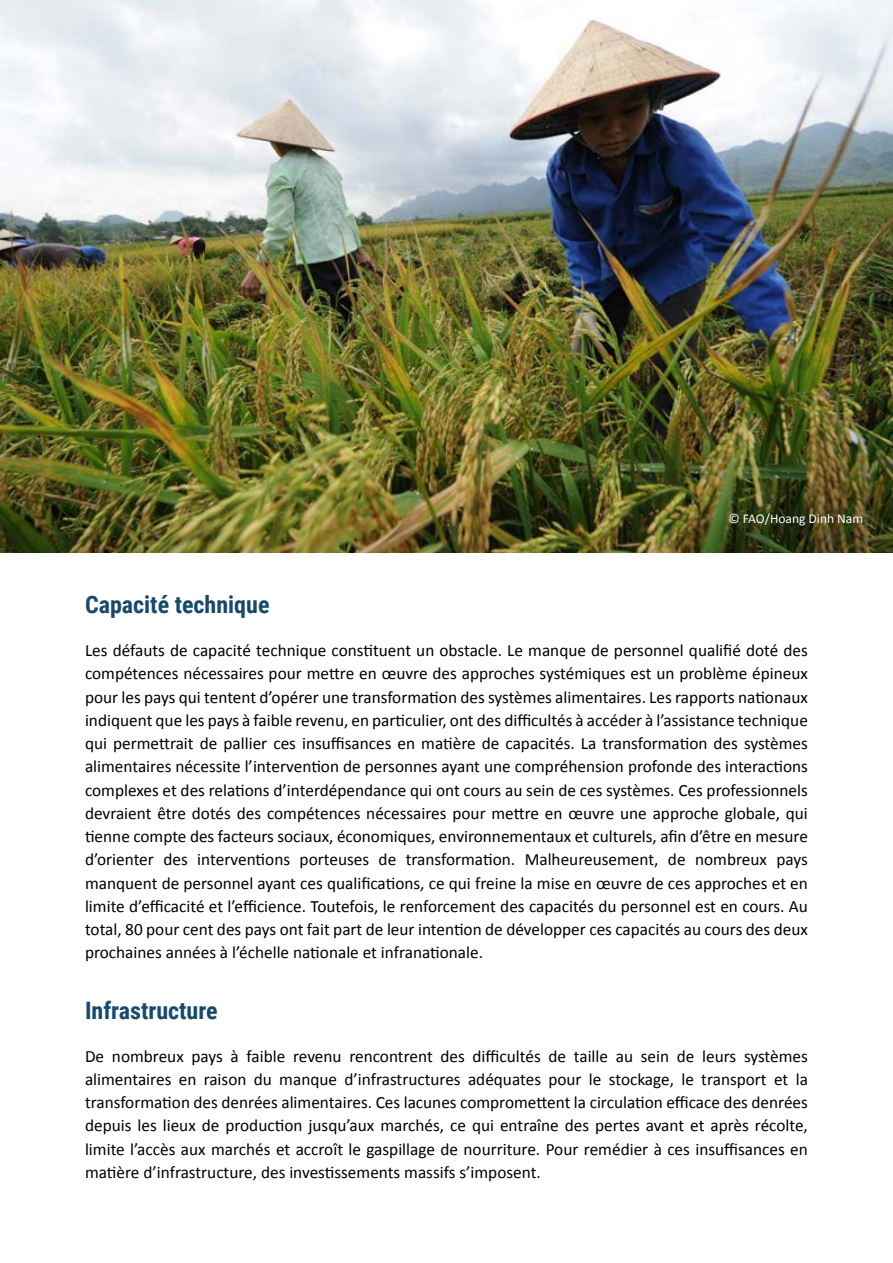
<style>
.page{position:relative;width:893px;height:1263px;background:#fff}
.page>*{position:absolute;margin:0;border:0;box-sizing:border-box;transform-origin:0 0}
.t1{font:700 24px "Roboto Condensed";color:#16496b}
.t2{font:17.25px/23.2px "Calibri";color:#000;text-align:justify}
.t3{font:13.5px "Calibri";color:#fff}
</style>
<div class="page">
<img style="left:0;top:0;width:893px;height:553px">
<p class="t3" style="left:728px;top:510px;width:136px">© FAO/Hoang Dinh Nam</p>
<h1 class="t1" style="left:85px;top:588px;width:186px">Capacité technique</h1>
<p class="t2" style="left:85px;top:638px;width:724px">Les défauts de capacité technique constituent un obstacle. Le manque de personnel qualifié doté des compétences nécessaires pour mettre en œuvre des approches systémiques est un problème épineux pour les pays qui tentent d’opérer une transformation des systèmes alimentaires. Les rapports nationaux indiquent que les pays à faible revenu, en particulier, ont des difficultés à accéder à l’assistance technique qui permettrait de pallier ces insuffisances en matière de capacités. La transformation des systèmes alimentaires nécessite l’intervention de personnes ayant une compréhension profonde des interactions complexes et des relations d’interdépendance qui ont cours au sein de ces systèmes. Ces professionnels devraient être dotés des compétences nécessaires pour mettre en œuvre une approche globale, qui tienne compte des facteurs sociaux, économiques, environnementaux et culturels, afin d’être en mesure d’orienter des interventions porteuses de transformation. Malheureusement, de nombreux pays manquent de personnel ayant ces qualifications, ce qui freine la mise en œuvre de ces approches et en limite d’efficacité et l’efficience. Toutefois, le renforcement des capacités du personnel est en cours. Au total, 80 pour cent des pays ont fait part de leur intention de développer ces capacités au cours des deux prochaines années à l’échelle nationale et infranationale.</p>
<h1 class="t1" style="left:85px;top:994px;width:134px">Infrastructure</h1>
<p class="t2" style="left:85px;top:1043px;width:724px">De nombreux pays à faible revenu rencontrent des difficultés de taille au sein de leurs systèmes alimentaires en raison du manque d’infrastructures adéquates pour le stockage, le transport et la transformation des denrées alimentaires. Ces lacunes compromettent la circulation efficace des denrées depuis les lieux de production jusqu’aux marchés, ce qui entraîne des pertes avant et après récolte, limite l’accès aux marchés et accroît le gaspillage de nourriture. Pour remédier à ces insuffisances en matière d’infrastructure, des investissements massifs s’imposent.</p>
</div>
